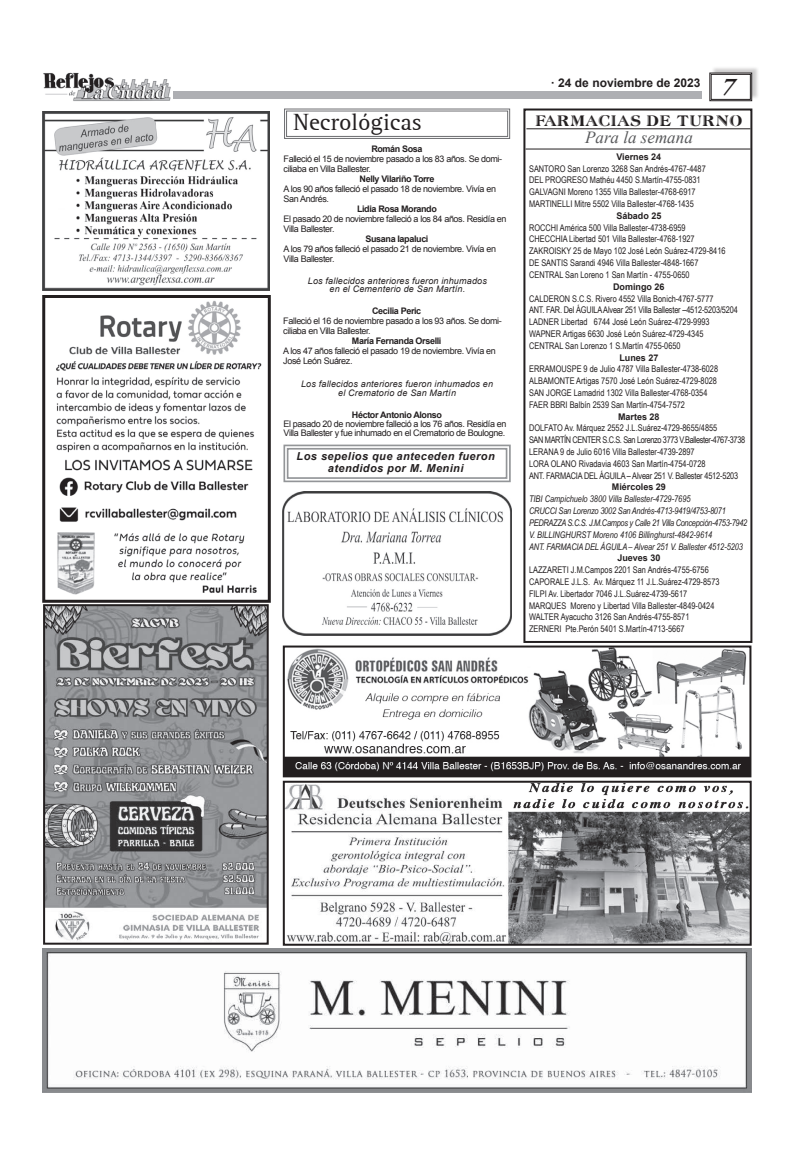
<style>
.page{position:relative;width:794px;height:1163px;background:#fff}
.page>*{position:absolute;margin:0;border:0;box-sizing:border-box;transform-origin:0 0}
.t1{font:24px "Rotis Serif";color:#231f20}
.t2{font:italic 17px "Times New Roman";color:#57585a}
.t3{font:15px "Atlantic Inline";color:#231f20}
.t4{font:700 12px "Arial";color:#231f20}
.t5{font:italic 700 11px/12px "Arial";letter-spacing:.04em;color:#231f20;text-align:center}
.t6{font:9.2px/11.8px "Arial Narrow";color:#231f20}
.t7{font:italic 9.2px/11.8px "Arial Narrow";letter-spacing:-.01em;color:#231f20}
.t8{font:700 9.2px "Arial";color:#231f20}
.t9{font:9px/10px "Arial";letter-spacing:-.04em;color:#231f20}
.t10{font:italic 9px/8px "Arial";letter-spacing:.02em;color:#231f20;text-align:center}
.t11{font:700 9px "Arial";letter-spacing:-.04em;color:#231f20}
.s1{font-family:"Adobe Garamond Pro";font-style:italic;font-size:24px}
</style>
<div class="page">
<img style="left:286px;top:648px;width:462px;height:126px">
<div style="left:283px;top:645px;width:468px;height:132px;border:2px solid #231f20"></div>
<img style="left:42px;top:948px;width:709px;height:143px">
<img style="left:286px;top:783px;width:462px;height:159px">
<div style="left:283px;top:780px;width:468px;height:165px;border:2px solid #231f20"></div>
<div style="left:523px;top:108px;width:229px;height:535px;border:2px solid #231f20"></div>
<div style="left:710px;top:65px;width:49px;height:35px;background:#231f20;opacity:.23"></div>
<svg style="left:709px;top:72px;width:43px;height:29px"></svg>
<div style="left:711px;top:74px;width:39px;height:26px;border:1px solid #231f20"></div>
<img style="left:43px;top:72px;width:127px;height:29px">
<hr style="left:526px;top:128px;width:224px;height:1px;background:#231f20">
<hr style="left:525px;top:148px;width:225px;height:1px;background:#231f20">
<div style="left:173px;top:92px;width:529px;height:7px;background:#aeafb3"></div>
<img style="left:43px;top:111px;width:226px;height:179px">
<img style="left:283px;top:492px;width:228px;height:143px">
<svg style="left:284px;top:108px;width:226px;height:31px"></svg>
<div style="left:286px;top:110px;width:222px;height:27px;border:1px solid #6c6d70"></div>
<svg style="left:283px;top:444px;width:228px;height:39px"></svg>
<div style="left:287px;top:448px;width:220px;height:31px;border:2px solid #939598"></div>
<img style="left:56px;top:300px;width:206px;height:295px">
<div style="left:42px;top:295px;width:229px;height:307px;border:3px solid #231f20"></div>
<img style="left:46px;top:607px;width:220px;height:334px">
<div style="left:43px;top:604px;width:226px;height:340px;border:2px solid #231f20"></div>
<h1 class="t1" style="left:293px;top:109px;width:130px">Necrológicas</h1>
<p class="t11" style="left:371px;top:143px;width:53px">Román Sosa</p>
<p class="t9" style="left:283px;top:154px;width:220px">Falleció el 15 de noviembre pasado a los 83 años. Se domi&shy;ciliaba en Villa Ballester.</p>
<p class="t11" style="left:359px;top:173px;width:76px">Nelly Vilariño Torre</p>
<p class="t9" style="left:283px;top:184px;width:214px">A los 90 años falleció el pasado 18 de noviembre. Vivía en<br>San Andrés.</p>
<p class="t11" style="left:357px;top:203px;width:81px">Lidia Rosa Morando</p>
<p class="t9" style="left:283px;top:214px;width:224px">El pasado 20 de noviembre falleció a los 84 años. Residía en<br>Villa Ballester.</p>
<p class="t11" style="left:365px;top:233px;width:64px">Susana Iapaluci</p>
<p class="t9" style="left:283px;top:244px;width:214px">A los 79 años falleció el pasado 21 de noviembre. Vivía en<br>Villa Ballester.</p>
<p class="t10" style="left:308px;top:277px;width:180px">Los fallecidos anteriores fueron inhumados en el Cementerio de San Martín.</p>
<p class="t11" style="left:372px;top:304px;width:51px">Cecilia Peric</p>
<p class="t9" style="left:283px;top:315px;width:220px">Falleció el 16 de noviembre pasado a los 93 años. Se domi&shy;ciliaba en Villa Ballester.</p>
<p class="t11" style="left:352px;top:334px;width:91px">María Fernanda Orselli</p>
<p class="t9" style="left:283px;top:345px;width:214px">A los 47 años falleció el pasado 19 de noviembre. Vivía en<br>José León Suárez.</p>
<p class="t10" style="left:301px;top:380px;width:194px">Los fallecidos anteriores fueron inhumados en el Crematorio de San Martín</p>
<p class="t11" style="left:352px;top:408px;width:92px">Héctor Antonio Alonso</p>
<p class="t9" style="left:283px;top:419px;width:224px;line-height:9px">El pasado 20 de noviembre falleció a los 76 años. Residía en<br>Villa Ballester y fue inhumado en el Crematorio de Boulogne.</p>
<p class="t5" style="left:297px;top:450px;width:200px">Los sepelios que anteceden fueron atendidos por M. Menini</p>
<h3 class="t4" style="left:551px;top:75px;width:185px">· 24 de noviembre de 2023 <span class="s1">7</span></h3>
<h3 class="t3" style="left:535px;top:111px;width:209px">FARMACIAS DE TURNO</h3>
<h2 class="t2" style="left:585px;top:126px;width:109px">Para la semana</h2>
<p class="t8" style="left:616px;top:150px;width:46px">Viernes 24</p>
<p class="t6" style="left:529px;top:162px;width:178px">SANTORO San Lorenzo 3268 San Andrés-4767-4487<br>DEL PROGRESO Mathéu 4450 S.Martín-4755-0831<br>GALVAGNI Moreno 1355 Villa Ballester-4768-6917<br>MARTINELLI Mitre 5502 Villa Ballester-4768-1435</p>
<p class="t8" style="left:616px;top:209px;width:47px">Sábado 25</p>
<p class="t6" style="left:529px;top:221px;width:198px">ROCCHI América 500 Villa Ballester-4738-6959<br>CHECCHIA Libertad 501 Villa Ballester-4768-1927<br>ZAKROISKY 25 de Mayo 102 José León Suárez-4729-8416<br>DE SANTIS Sarandi 4946 Villa Ballester-4848-1667<br>CENTRAL San Loreno 1 San Martín - 4755-0650</p>
<p class="t8" style="left:613px;top:280px;width:53px">Domingo 26</p>
<p class="t6" style="left:529px;top:292px;width:210px">CALDERON S.C.S. Rivero 4552 Villa Bonich-4767-5777<br>ANT. FAR. Del ÁGUILA Alvear 251 Villa Ballester –4512-5203/5204<br>LADNER Libertad 6744 José León Suárez-4729-9993<br>WAPNER Artigas 6630 José León Suárez-4729-4345<br>CENTRAL San Lorenzo 1 S.Martín 4755-0650</p>
<p class="t8" style="left:619px;top:351px;width:41px">Lunes 27</p>
<p class="t6" style="left:529px;top:363px;width:190px">ERRAMOUSPE 9 de Julio 4787 Villa Ballester-4738-6028<br>ALBAMONTE Artigas 7570 José León Suárez-4729-8028<br>SAN JORGE Lamadrid 1302 Villa Ballester-4768-0354<br>FAER BBRI Balbín 2539 San Martín-4754-7572</p>
<p class="t8" style="left:618px;top:410px;width:43px">Martes 28</p>
<p class="t6" style="left:529px;top:422px;width:218px">DOLFATO Av. Márquez 2552 J.L.Suárez-4729-8655/4855<br>SAN MARTÍN CENTER S.C.S. San Lorenzo 3773 V.Ballester-4767-3738<br>LERANA 9 de Julio 6016 Villa Ballester-4739-2897<br>LORA OLANO Rivadavia 4603 San Martín-4754-0728<br>ANT. FARMACIA DEL ÁGUILA – Alvear 251 V. Ballester 4512-5203</p>
<p class="t8" style="left:612px;top:481px;width:56px">Miércoles 29</p>
<p class="t7" style="left:529px;top:493px;width:220px">TIBI Campichuelo 3800 Villa Ballester-4729-7695<br>CRUCCI San Lorenzo 3002 San Andrés-4713-9419/4753-8071<br>PEDRAZZA S.C.S. J.M.Campos y Calle 21 Villa Concepción-4753-7942<br>V. BILLINGHURST Moreno 4106 Billinghurst-4842-9614<br>ANT. FARMACIA DEL ÁGUILA – Alvear 251 V. Ballester 4512-5203</p>
<p class="t8" style="left:617px;top:552px;width:45px">Jueves 30</p>
<p class="t6" style="left:529px;top:563px;width:192px">LAZZARETI J.M.Campos 2201 San Andrés-4755-6756<br>CAPORALE J.L.S. Av. Márquez 11 J.L.Suárez-4729-8573<br>FILPI Av. Libertador 7046 J.L.Suárez-4739-5617<br>MARQUES Moreno y Libertad Villa Ballester-4849-0424<br>WALTER Ayacucho 3126 San Andrés-4755-8571<br>ZERNERI Pte.Perón 5401 S.Martín-4713-5667</p>
</div>
